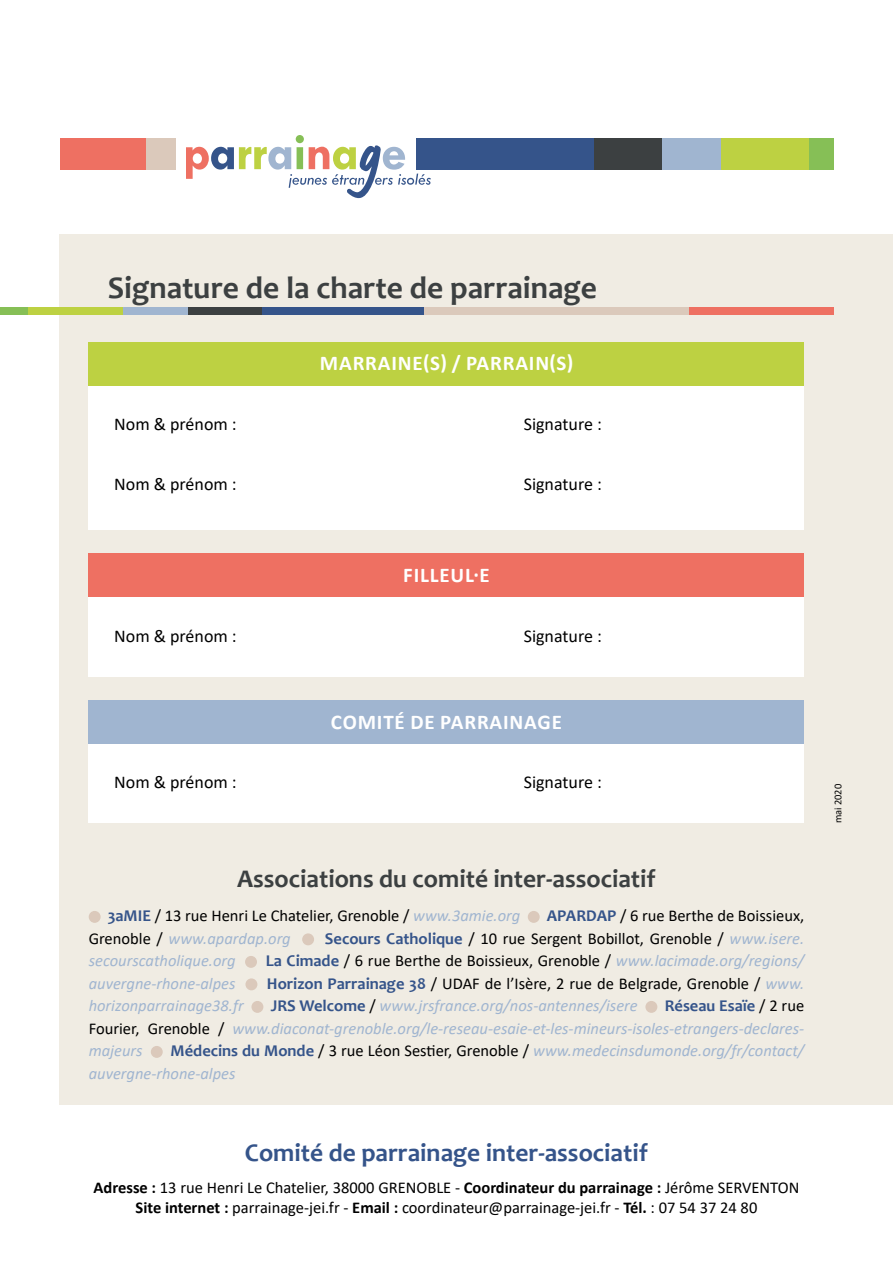
<style>
.page{position:relative;width:893px;height:1263px;background:#fff}
.page>*{position:absolute;margin:0;border:0;box-sizing:border-box;transform-origin:0 0}
.t1{font:700 31.5px "Candara";color:#3c4041}
.t2{font:700 25.5px "Candara";color:#3c4041}
.t3{font:700 25.5px "Candara";color:#35548a}
.t4{font:700 21px "Calibri";letter-spacing:.04em;color:#fff}
.t5{font:18px "Calibri";color:#000}
.t6{font:16.5px/19.8px "Calibri";color:#000;text-align:center}
.t7{font:italic 16.5px/22.5px "Calibri";color:#a0b5d0}
.t8{font:700 16.5px "Candara";color:#35548a}
.t9{font:10.5px "Calibri";color:#000}
.s1{font-family:"Candara";font-weight:700;color:#35548a}
.s2{font-style:italic;color:#a0b5d0}
.s3{font-style:normal;color:#000}
.s4{font-family:"Candara";font-weight:700;font-style:normal;color:#35548a}
.s5{font-family:"Calibri";font-weight:400;color:#000}
.s6{font-weight:700}
</style>
<div class="page">
<div style="left:60px;top:234px;width:833px;height:870px;background:#f0ece3"></div>
<div style="left:688px;top:307px;width:145px;height:8px;background:#ee7062"></div>
<div style="left:27px;top:307px;width:97px;height:8px;background:#bdd142"></div>
<div style="left:262px;top:307px;width:162px;height:8px;background:#35548a"></div>
<div style="left:424px;top:307px;width:264px;height:8px;background:#dbc9bb"></div>
<div style="left:188px;top:307px;width:74px;height:8px;background:#3c4041"></div>
<div style="left:0;top:307px;width:27px;height:8px;background:#86bf56"></div>
<div style="left:124px;top:307px;width:64px;height:8px;background:#a0b5d0"></div>
<div style="left:592px;top:138px;width:70px;height:31px;background:#3c4041"></div>
<div style="left:60px;top:138px;width:86px;height:31px;background:#ee7062"></div>
<div style="left:721px;top:138px;width:88px;height:31px;background:#bdd142"></div>
<div style="left:417px;top:138px;width:177px;height:31px;background:#35548a"></div>
<div style="left:809px;top:138px;width:24px;height:31px;background:#86bf56"></div>
<div style="left:662px;top:138px;width:59px;height:31px;background:#a0b5d0"></div>
<div style="left:146px;top:138px;width:30px;height:31px;background:#dbc9bb"></div>
<svg style="left:186px;top:135px;width:245px;height:64px"></svg>
<div style="left:89px;top:378px;width:715px;height:152px;background:#fff"></div>
<div style="left:89px;top:342px;width:715px;height:44px;background:#bdd142"></div>
<div style="left:89px;top:592px;width:715px;height:85px;background:#fff"></div>
<div style="left:89px;top:553px;width:715px;height:44px;background:#ee7062"></div>
<div style="left:89px;top:736px;width:715px;height:87px;background:#fff"></div>
<div style="left:89px;top:700px;width:715px;height:44px;background:#a0b5d0"></div>
<div style="left:89px;top:911px;width:12px;height:12px;background:#dbc9bb;border-radius:50%"></div>
<div style="left:528px;top:911px;width:12px;height:12px;background:#dbc9bb;border-radius:50%"></div>
<div style="left:302px;top:933px;width:12px;height:12px;background:#dbc9bb;border-radius:50%"></div>
<div style="left:245px;top:956px;width:12px;height:12px;background:#dbc9bb;border-radius:50%"></div>
<div style="left:245px;top:978px;width:12px;height:12px;background:#dbc9bb;border-radius:50%"></div>
<div style="left:251px;top:1001px;width:12px;height:12px;background:#dbc9bb;border-radius:50%"></div>
<div style="left:645px;top:1001px;width:12px;height:12px;background:#dbc9bb;border-radius:50%"></div>
<div style="left:151px;top:1046px;width:12px;height:12px;background:#dbc9bb;border-radius:50%"></div>
<h1 class="t1" style="left:108px;top:268px;width:491px">Signature de la charte de parrainage</h1>
<p class="t4" style="left:320px;top:349px;width:255px">MARRAINE(S) / PARRAIN(S)</p>
<p class="t5" style="left:114px;top:412px;width:124px">Nom &amp; prénom :</p>
<p class="t5" style="left:524px;top:412px;width:80px">Signature :</p>
<p class="t5" style="left:114px;top:472px;width:124px">Nom &amp; prénom :</p>
<p class="t5" style="left:524px;top:472px;width:80px">Signature :</p>
<p class="t4" style="left:403px;top:560px;width:88px">FILLEUL·E</p>
<p class="t5" style="left:114px;top:623px;width:124px">Nom &amp; prénom :</p>
<p class="t5" style="left:524px;top:623px;width:80px">Signature :</p>
<p class="t4" style="left:331px;top:707px;width:233px">COMITÉ DE PARRAINAGE</p>
<p class="t5" style="left:114px;top:770px;width:124px">Nom &amp; prénom :</p>
<p class="t5" style="left:524px;top:770px;width:80px">Signature :</p>
<h2 class="t2" style="left:237px;top:863px;width:420px">Associations du comité inter-associatif</h2>
<p class="t6" style="left:108px;top:905px;width:414px"><span class="s1">3aMIE</span> / 13 rue Henri Le Chatelier, Grenoble / <span class="s2">www.3amie.org</span></p>
<p class="t6" style="left:547px;top:905px;width:259px"><span class="s1">APARDAP</span> / 6 rue Berthe de Boissieux,</p>
<p class="t7" style="left:89px;top:926px;width:204px"><span class="s3">Grenoble /</span> www.apardap.org</p>
<p class="t6" style="left:325px;top:928px;width:481px"><span class="s1">Secours Catholique</span> / 10 rue Sergent Bobillot, Grenoble / <span class="s2">www.isere.</span></p>
<p class="t7" style="left:89px;top:949px;width:148px">secourscatholique.org</p>
<p class="t6" style="left:266px;top:950px;width:540px"><span class="s1">La Cimade</span> / 6 rue Berthe de Boissieux, Grenoble / <span class="s2">www.lacimade.org/regions/</span></p>
<p class="t7" style="left:89px;top:971px;width:148px">auvergne-rhone-alpes</p>
<p class="t6" style="left:267px;top:973px;width:539px"><span class="s1">Horizon Parrainage 38</span> / UDAF de l’Isère, 2 rue de Belgrade, Grenoble / <span class="s2">www.</span></p>
<p class="t7" style="left:89px;top:994px;width:157px">horizonparrainage38.fr</p>
<p class="t7" style="left:271px;top:994px;width:368px"><span class="s4">JRS Welcome</span> <span class="s3">/</span> www.jrsfrance.org/nos-antennes/isere</p>
<p class="t8" style="left:665px;top:996px;width:141px">Réseau Esaïe <span class="s5">/ 2 rue</span></p>
<p class="t7" style="left:89px;top:1016px;width:717px"><span class="s3">Fourier, Grenoble /</span> www.diaconat-grenoble.org/le-reseau-esaie-et-les-mineurs-isoles-etrangers-declares&shy;majeurs</p>
<p class="t7" style="left:89px;top:1039px;width:717px;text-indent:82px"><span class="s4">Médecins du Monde</span> <span class="s3">/ 3 rue Léon Sestier, Grenoble /</span> www.medecinsdumonde.org/fr/contact/ auvergne-rhone-alpes</p>
<h2 class="t3" style="left:245px;top:1136px;width:404px">Comité de parrainage inter-associatif</h2>
<p class="t6" style="left:94px;top:1177px;width:707px"><span class="s6">Adresse :</span> 13 rue Henri Le Chatelier, 38000 GRENOBLE - <span class="s6">Coordinateur du parrainage :</span> Jérôme SERVENTON<br><span class="s6">Site internet :</span> parrainage-jei.fr - <span class="s6">Email :</span> coordinateur@parrainage-jei.fr - <span class="s6">Tél.</span> : 07 54 37 24 80</p>
<p class="t9" style="left:830px;top:823px;width:41px;rotate:-90deg">mai 2020</p>
</div>
